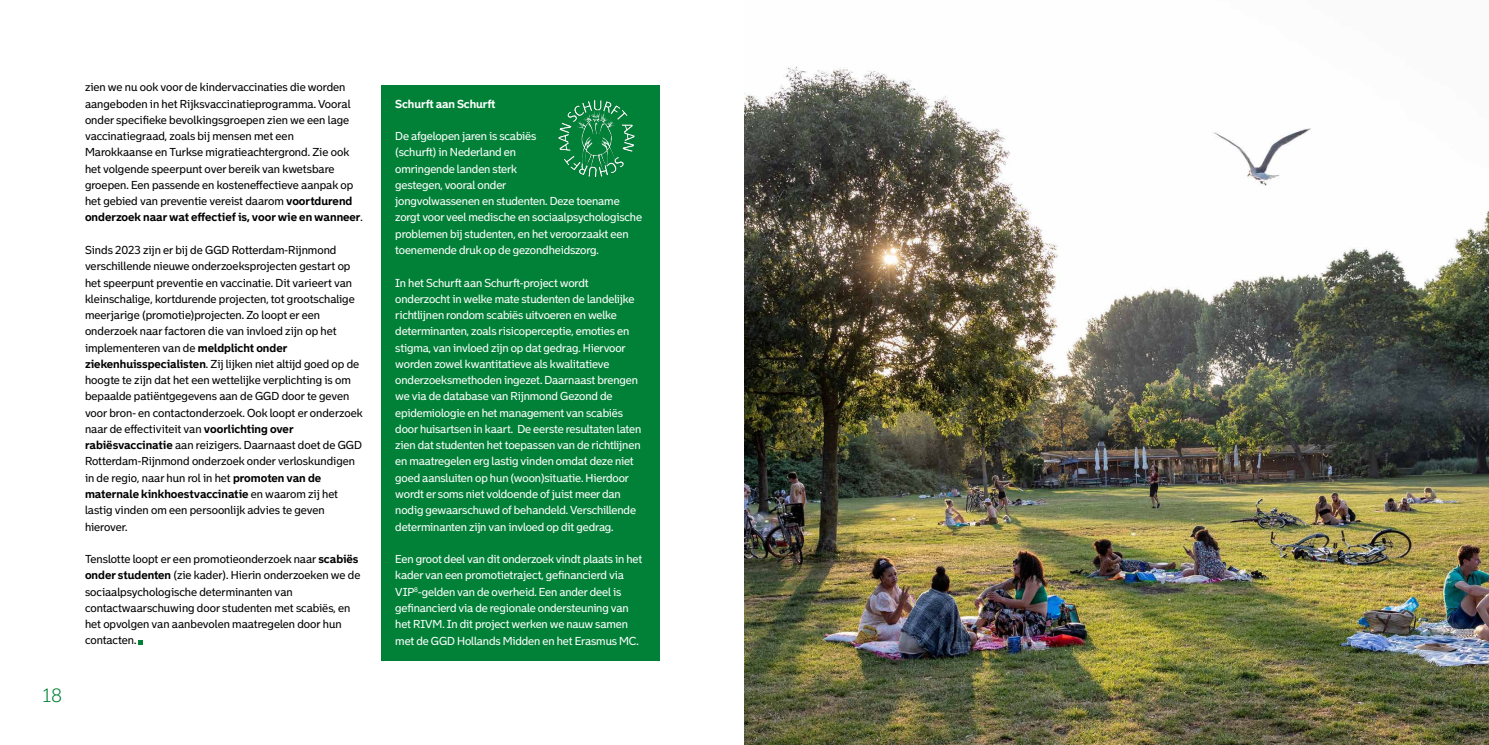
<style>
.page{position:relative;width:1489px;height:745px;background:#fff}
.page>*{position:absolute;margin:0;border:0;box-sizing:border-box;transform-origin:0 0}
.t1{font:300 18.75px "Bolder";color:#008137}
.Brood_9_13{font:11.25px/16.2px "Bolder";color:#000}
.Brood_wit_-10_9_13{font:11.25px/16.2px "Bolder";letter-spacing:-.01em;color:#fff}
.Intro_wit_-10_9_13{font:700 11.25px "Bolder";letter-spacing:-.01em;color:#fff}
.s1{font-weight:700}
</style>
<div class="page">
<svg style="left:139px;top:640px;width:4px;height:4px"></svg>
<div style="left:381px;top:85px;width:278px;height:575px;background:#008137"></div>
<img style="left:556px;top:98px;width:80px;height:80px;border-radius:40px">
<img style="left:744px;top:66px;width:744px;height:678px">
<h1 class="t1" style="left:42px;top:684px;width:21px">18</h1>
<p class="Brood_9_13" style="left:85px;top:79px;width:279px">zien we nu ook voor de kindervaccinaties die worden aangeboden in het Rijksvaccinatieprogramma. Vooral onder specifieke bevolkingsgroepen zien we een lage vaccinatiegraad, zoals bij mensen met een Marokkaanse en Turkse migratieachtergrond. Zie ook het volgende speerpunt over bereik van kwetsbare groepen. Een passende en kosteneffectieve aanpak op het gebied van preventie vereist daarom <span class="s1">voortdurend onderzoek naar wat effectief is, voor wie en wanneer</span>.</p>
<p class="Brood_9_13" style="left:85px;top:241px;width:279px">Sinds 2023 zijn er bij de GGD Rotterdam-Rijnmond verschillende nieuwe onderzoeksprojecten gestart op het speerpunt preventie en vaccinatie. Dit varieert van kleinschalige, kortdurende projecten, tot grootschalige meerjarige (promotie)projecten. Zo loopt er een onderzoek naar factoren die van invloed zijn op het implementeren van de <span class="s1">meldplicht onder ziekenhuisspecialisten</span>. Zij lijken niet altijd goed op de hoogte te zijn dat het een wettelijke verplichting is om bepaalde patiëntgegevens aan de GGD door te geven voor bron- en contactonderzoek. Ook loopt er onderzoek naar de effectiviteit van <span class="s1">voorlichting over rabiësvaccinatie</span> aan reizigers. Daarnaast doet de GGD Rotterdam-Rijnmond onderzoek onder verloskundigen in de regio, naar hun rol in het <span class="s1">promoten van de maternale kinkhoestvaccinatie</span> en waarom zij het lastig vinden om een persoonlijk advies te geven hierover.</p>
<p class="Brood_9_13" style="left:85px;top:550px;width:277px">Tenslotte loopt er een promotieonderzoek naar <span class="s1">scabiës onder studenten</span> (zie kader). Hierin onderzoeken we de sociaalpsychologische determinanten van contactwaarschuwing door studenten met scabiës, en het opvolgen van aanbevolen maatregelen door hun contacten.</p>
<p class="Intro_wit_-10_9_13" style="left:395px;top:96px;width:102px">Schurft aan Schurft</p>
<p class="Brood_wit_-10_9_13" style="left:395px;top:128px;width:248px">De afgelopen jaren is scabiës<br>(schurft) in Nederland en<br>omringende landen sterk<br>gestegen, vooral onder<br>jongvolwassenen en studenten. Deze toename zorgt voor veel medische en sociaalpsychologische problemen bij studenten, en het veroorzaakt een toenemende druk op de gezondheidszorg.</p>
<p class="Brood_wit_-10_9_13" style="left:395px;top:274px;width:247px">In het Schurft aan Schurft-project wordt onderzocht in welke mate studenten de landelijke richtlijnen rondom scabiës uitvoeren en welke determinanten, zoals risicoperceptie, emoties en stigma, van invloed zijn op dat gedrag. Hiervoor worden zowel kwantitatieve als kwalitatieve onderzoeksmethoden ingezet. Daarnaast brengen we via de database van Rijnmond Gezond de epidemiologie en het management van scabiës door huisartsen in kaart. De eerste resultaten laten zien dat studenten het toepassen van de richtlijnen en maatregelen erg lastig vinden omdat deze niet goed aansluiten op hun (woon)situatie. Hierdoor wordt er soms niet voldoende of juist meer dan nodig gewaarschuwd of behandeld. Verschillende determinanten zijn van invloed op dit gedrag.</p>
<p class="Brood_wit_-10_9_13" style="left:395px;top:550px;width:248px">Een groot deel van dit onderzoek vindt plaats in het kader van een promotietraject, gefinancierd via VIP<sup>8</sup>-gelden van de overheid. Een ander deel is gefinancierd via de regionale ondersteuning van het RIVM. In dit project werken we nauw samen met de GGD Hollands Midden en het Erasmus MC.</p>
</div>
